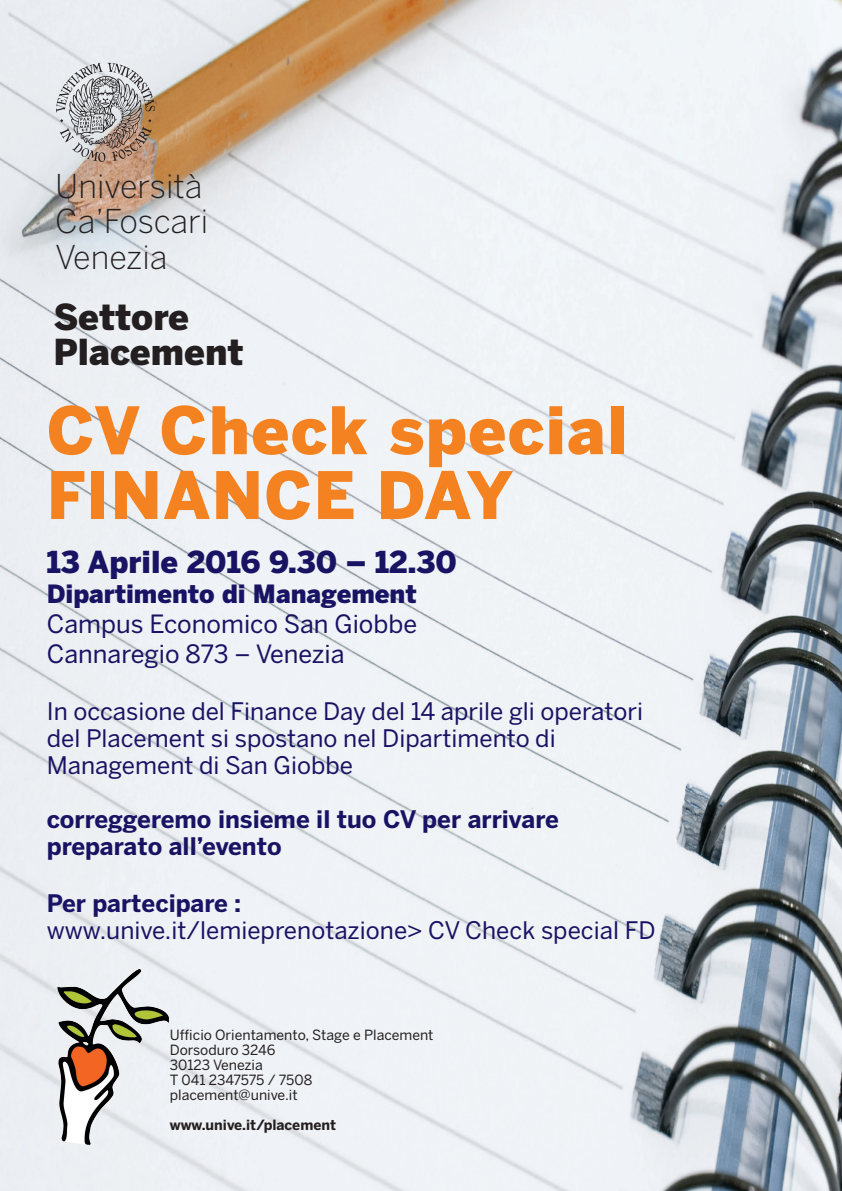
<style>
.page{position:relative;width:842px;height:1191px;background:#fff}
.page>*{position:absolute;margin:0;border:0;box-sizing:border-box;transform-origin:0 0}
.t1{font:900 64.8px/64.8px "Benton Sans";letter-spacing:.02em;color:#f58220}
.t2{font:900 35.5px/35.5px "Benton Sans";color:#231f20}
.t3{font:300 32.6px/35.6px "Benton Sans";color:#231f20}
.t4{font:900 30px "Benton Sans";color:#191364}
.t5{font:25px/30px "Benton Sans";color:#191364}
.t6{font:900 25px "Benton Sans";color:#191364}
.t7{font:24px/27px "Benton Sans";color:#191364}
.t8{font:700 24px/27px "Benton Sans";color:#191364}
.t9{font:14px/15px "Benton Sans";color:#231f20}
.t10{font:700 14px "Benton Sans";color:#231f20}
</style>
<div class="page">
<img style="left:0;top:0;width:842px;height:1191px">
<img style="left:49px;top:56px;width:112px;height:112px">
<img style="left:113px;top:969px;width:26px;height:22px">
<h3 class="t3" style="left:55px;top:167px;width:155px">Università<br>Ca’Foscari<br>Venezia</h3>
<h2 class="t2" style="left:53px;top:299px;width:192px">Settore<br>Placement</h2>
<h1 class="t1" style="left:47px;top:397px;width:582px">CV Check special<br>FINANCE DAY</h1>
<p class="t4" style="left:47px;top:543px;width:412px">13 Aprile 2016 9.30 – 12.30</p>
<p class="t6" style="left:47px;top:578px;width:371px">Dipartimento di Management</p>
<p class="t5" style="left:47px;top:608px;width:372px">Campus Economico San Giobbe<br>Cannaregio 873 – Venezia</p>
<p class="t7" style="left:47px;top:697px;width:598px">In occasione del Finance Day del 14 aprile gli operatori del Placement si spostano nel Dipartimento di<br>Management di San Giobbe</p>
<p class="t8" style="left:47px;top:805px;width:514px">correggeremo insieme il tuo CV per arrivare preparato all’evento</p>
<p class="t8" style="left:47px;top:889px;width:196px">Per partecipare :</p>
<p class="t7" style="left:47px;top:916px;width:610px">www.unive.it/lemieprenotazione&gt; CV Check special FD</p>
<p class="t9" style="left:170px;top:1027px;width:265px">Ufficio Orientamento, Stage e Placement<br>Dorsoduro 3246<br>30123 Venezia<br>T 041 2347575 / 7508 placement@unive.it</p>
<p class="t10" style="left:170px;top:1117px;width:168px">www.unive.it/placement</p>
</div>
